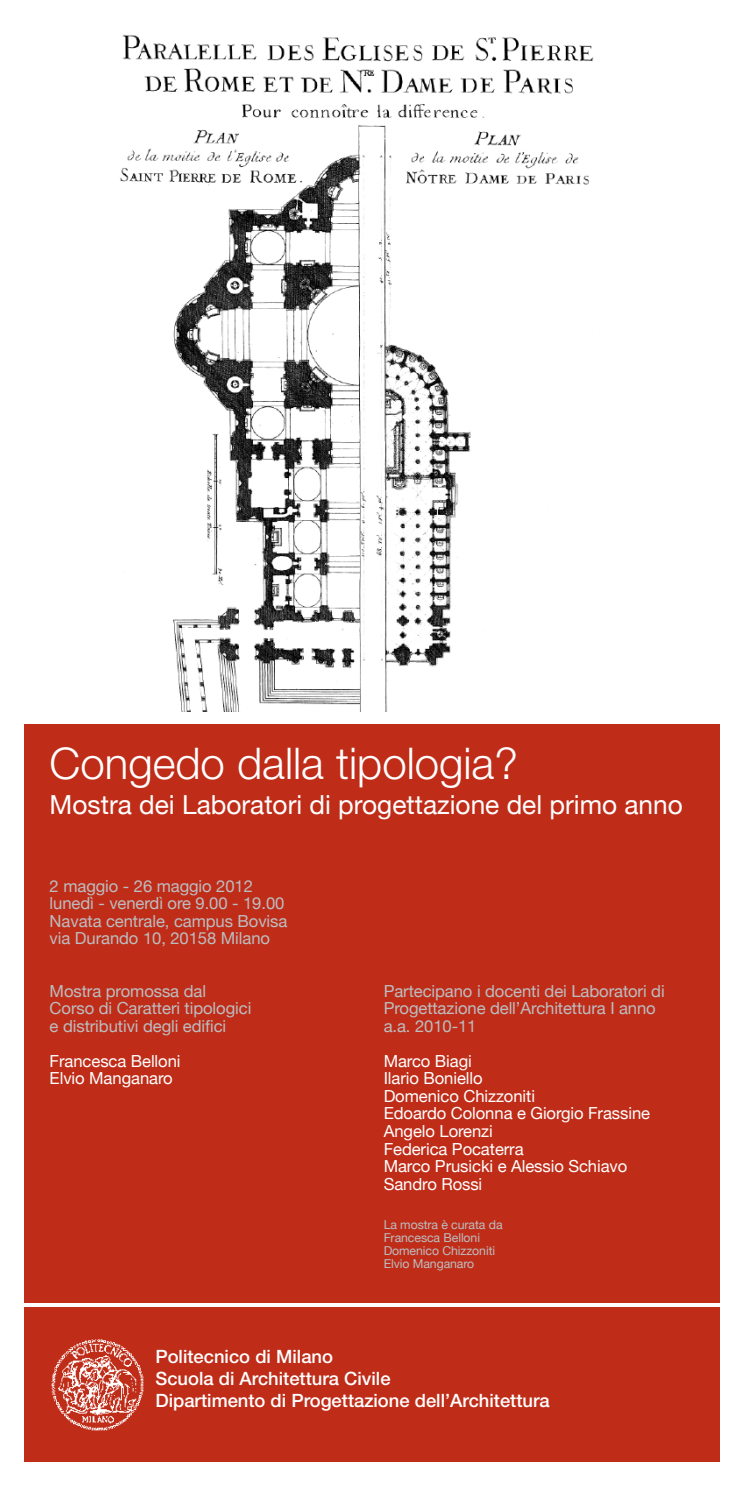
<style>
.page{position:relative;width:745px;height:1489px;background:#fff}
.page>*{position:absolute;margin:0;border:0;box-sizing:border-box;transform-origin:0 0}
.t1{font:300 43.75px "Helvetica Neue";color:#fff}
.t2{font:26.25px "Helvetica Neue";color:#fff}
.t3{font:500 18.38px "Helvetica Neue";color:#fff}
.t4{font:16.62px/17.5px "Helvetica Neue";letter-spacing:-.005em;color:#bcbdc0}
.t5{font:16.62px "Helvetica Neue";letter-spacing:-.005em;color:#fff}
.t6{font:12.25px "Helvetica Neue";letter-spacing:-.005em;color:#bcbdc0}
</style>
<div class="page">
<div style="left:25px;top:721px;width:694px;height:740px;background:#bf2d19"></div>
<img style="left:120px;top:34px;width:474px;height:677px">
<img style="left:51px;top:1339px;width:93px;height:92px">
<hr style="left:25px;top:719px;width:694px;height:4px;background:#fff">
<hr style="left:25px;top:1303px;width:694px;height:3px;background:#fff">
<p class="t1" style="left:50px;top:736px;width:469px">Congedo dalla tipologia?</p>
<p class="t2" style="left:50px;top:789px;width:634px">Mostra dei Laboratori di progettazione del primo anno</p>
<p class="t4" style="left:50px;top:876px;width:205px">2 maggio - 26 maggio 2012</p>
<p class="t4" style="left:50px;top:894px;width:236px">lunedì - venerdì ore 9.00 - 19.00</p>
<p class="t4" style="left:50px;top:911px;width:239px">Navata centrale, campus Bovisa</p>
<p class="t4" style="left:50px;top:929px;width:222px">via Durando 10, 20158 Milano</p>
<p class="t4" style="left:50px;top:981px;width:158px">Mostra promossa dal</p>
<p class="t4" style="left:50px;top:999px;width:203px">Corso di Caratteri tipologici</p>
<p class="t4" style="left:50px;top:1016px;width:178px">e distributivi degli edifici</p>
<p class="t5" style="left:50px;top:1050px;width:132px">Francesca Belloni</p>
<p class="t5" style="left:50px;top:1068px;width:124px">Elvio Manganaro</p>
<p class="t4" style="left:383px;top:981px;width:282px">Partecipano i docenti dei Laboratori di<br>Progettazione dell’Architettura I anno</p>
<p class="t4" style="left:383px;top:1016px;width:94px">a.a. 2010-11</p>
<p class="t5" style="left:383px;top:1051px;width:90px">Marco Biagi</p>
<p class="t5" style="left:383px;top:1068px;width:100px">Ilario Boniello</p>
<p class="t5" style="left:383px;top:1086px;width:153px">Domenico Chizzoniti</p>
<p class="t5" style="left:383px;top:1103px;width:268px">Edoardo Colonna e Giorgio Frassine</p>
<p class="t5" style="left:383px;top:1121px;width:111px">Angelo Lorenzi</p>
<p class="t5" style="left:383px;top:1138px;width:141px">Federica Pocaterra</p>
<p class="t5" style="left:383px;top:1156px;width:245px">Marco Prusicki e Alessio Schiavo</p>
<p class="t5" style="left:383px;top:1173px;width:100px">Sandro Rossi</p>
<p class="t6" style="left:383px;top:1217px;width:120px">La mostra è curata da</p>
<p class="t6" style="left:383px;top:1230px;width:98px">Francesca Belloni</p>
<p class="t6" style="left:383px;top:1243px;width:113px">Domenico Chizzoniti</p>
<p class="t6" style="left:383px;top:1256px;width:92px">Elvio Manganaro</p>
<p class="t3" style="left:155px;top:1345px;width:179px">Politecnico di Milano</p>
<p class="t3" style="left:155px;top:1367px;width:236px">Scuola di Architettura Civile</p>
<p class="t3" style="left:155px;top:1389px;width:395px">Dipartimento di Progettazione dell’Architettura</p>
</div>
